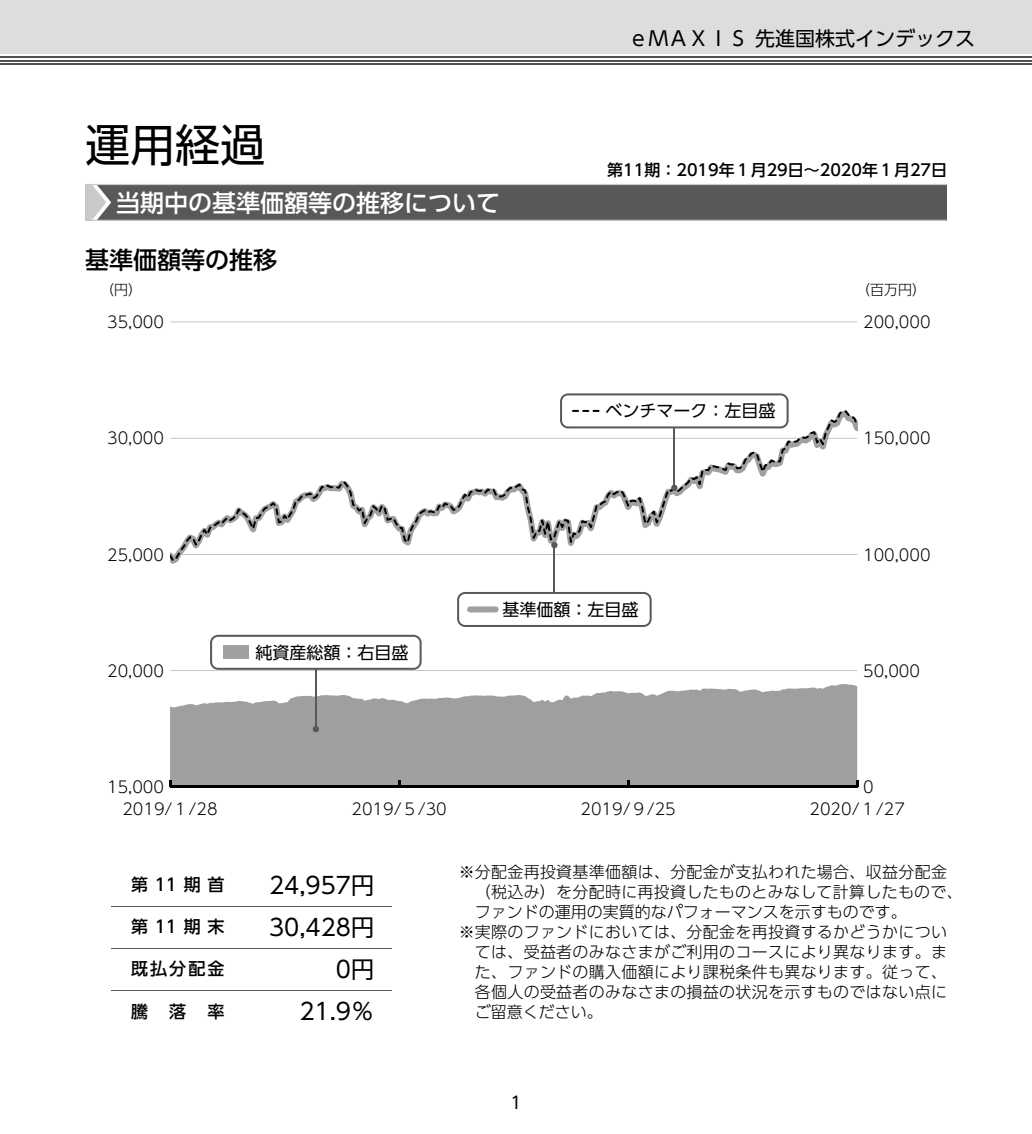
<style>
.page{position:relative;width:1032px;height:1134px;background:#fff}
.page>*{position:absolute;margin:0;border:0;box-sizing:border-box;transform-origin:0 0}
.t1{font:45px "UD Shin Go Pro";color:#000}
.t2{font:500 24px "UD Shin Go Pro";color:#fff}
.t3{font:500 24px "UD Shin Go Pro";color:#000}
.t4{font:23px "UD Shin Go Pro";color:#000}
.t5{font:20px "UD Shin Go Pro";color:#000}
.t6{font:17px "UD Shin Go Pro";color:#000}
.t7{font:500 17px "UD Shin Go Pro";letter-spacing:.26em;color:#000}
.t8{font:300 16px "UD Shin Go Pro";letter-spacing:.02em;color:#000}
.t9{font:300 16px "UD Shin Go Pro";color:#000}
.t10{font:500 16px "UD Shin Go Pro";color:#000}
.t11{font:300 14px "UD Shin Go Pro";color:#000}
</style>
<div class="page">
<div style="left:0;top:0;width:1032px;height:54px;background:#dcdddd"></div>
<hr style="left:0;top:63px;width:1032px;height:2px;background:#545251">
<hr style="left:0;top:60px;width:1032px;height:1px;background:#545251">
<hr style="left:0;top:56px;width:1032px;height:2px;background:#545251">
<div style="left:85px;top:184px;width:862px;height:36px;background:#595757"></div>
<hr style="left:85px;top:220px;width:861px;height:1px;background:#c9caca">
<hr style="left:85px;top:184px;width:862px;height:1px;background:#c9caca">
<svg style="left:85px;top:185px;width:26px;height:35px"></svg>
<svg style="left:170px;top:322px;width:687px;height:1px"></svg>
<svg style="left:170px;top:684px;width:687px;height:102px;fill:#9f9fa0"></svg>
<svg style="left:170px;top:410px;width:687px;height:151px"></svg>
<hr style="left:170px;top:786px;width:687px;height:2px;background:#000">
<hr style="left:315px;top:652px;width:1px;height:77px;background:#595757">
<svg style="left:313px;top:726px;width:6px;height:6px"></svg>
<svg style="left:170px;top:635px;width:687px;height:36px"></svg>
<div style="left:223px;top:646px;width:26px;height:13px;background:#9fa0a0"></div>
<hr style="left:554px;top:545px;width:1px;height:64px;background:#595757">
<svg style="left:551px;top:542px;width:6px;height:6px"></svg>
<svg style="left:457px;top:592px;width:195px;height:35px"></svg>
<div style="left:467px;top:606px;width:32px;height:6px;background:#9fa0a0;border-radius:3px"></div>
<hr style="left:674px;top:411px;width:1px;height:77px;background:#595757">
<svg style="left:671px;top:485px;width:6px;height:6px"></svg>
<svg style="left:560px;top:393px;width:228px;height:35px"></svg>
<svg style="left:111px;top:906px;width:20px;height:1px"></svg>
<hr style="left:131px;top:906px;width:94px;height:1px;background:#595757">
<hr style="left:225px;top:906px;width:149px;height:1px;background:#595757">
<svg style="left:374px;top:906px;width:17px;height:1px"></svg>
<svg style="left:111px;top:948px;width:20px;height:1px"></svg>
<hr style="left:131px;top:948px;width:94px;height:1px;background:#595757">
<hr style="left:225px;top:948px;width:149px;height:1px;background:#595757">
<svg style="left:374px;top:948px;width:17px;height:1px"></svg>
<svg style="left:111px;top:990px;width:20px;height:1px"></svg>
<hr style="left:131px;top:990px;width:94px;height:1px;background:#595757">
<hr style="left:225px;top:990px;width:149px;height:1px;background:#595757">
<svg style="left:374px;top:990px;width:17px;height:1px"></svg>
<h1 class="t1" style="left:85px;top:108px;width:181px">運用経過</h1>
<h2 class="t2" style="left:116px;top:183px;width:385px">当期中の基準価額等の推移について</h2>
<h2 class="t3" style="left:85px;top:240px;width:193px">基準価額等の推移</h2>
<p class="t11" style="left:100px;top:279px;width:43px">（円）</p>
<p class="t8" style="left:107px;top:309px;width:58px">35,000</p>
<p class="t8" style="left:107px;top:425px;width:58px">30,000</p>
<p class="t8" style="left:107px;top:541px;width:58px">25,000</p>
<p class="t5" style="left:628px;top:22px;width:348px">ｅＭＡＸＩＳ 先進国株式インデックス</p>
<p class="t10" style="left:607px;top:157px;width:341px">第11期：2019年１月29日～2020年１月27日</p>
<p class="t11" style="left:856px;top:279px;width:71px">（百万円）</p>
<p class="t6" style="left:605px;top:397px;width:171px">ベンチマーク：左目盛</p>
<p class="t8" style="left:863px;top:309px;width:69px">200,000</p>
<p class="t8" style="left:863px;top:425px;width:69px">150,000</p>
<p class="t8" style="left:863px;top:541px;width:69px">100,000</p>
<p class="t8" style="left:107px;top:658px;width:58px">20,000</p>
<p class="t8" style="left:107px;top:774px;width:58px">15,000</p>
<p class="t6" style="left:256px;top:638px;width:154px">純資産総額：右目盛</p>
<p class="t6" style="left:503px;top:596px;width:137px">基準価額：左目盛</p>
<p class="t8" style="left:863px;top:658px;width:58px">50,000</p>
<p class="t8" style="left:863px;top:774px;width:12px">0</p>
<p class="t8" style="left:122px;top:796px;width:97px">2019/１/28</p>
<p class="t8" style="left:351px;top:796px;width:97px">2019/５/30</p>
<p class="t8" style="left:580px;top:796px;width:97px">2019/９/25</p>
<p class="t8" style="left:809px;top:796px;width:97px">2020/１/27</p>
<p class="t7" style="left:131px;top:871px;width:95px">第11期首</p>
<h3 class="t4" style="left:269px;top:866px;width:107px">24,957円</h3>
<p class="t7" style="left:131px;top:913px;width:95px">第11期末</p>
<h3 class="t4" style="left:269px;top:908px;width:107px">30,428円</h3>
<p class="t7" style="left:131px;top:955px;width:95px">既払分配金</p>
<h3 class="t4" style="left:336px;top:950px;width:40px">0円</h3>
<p class="t7" style="left:131px;top:997px;width:18px">騰</p>
<p class="t7" style="left:169px;top:997px;width:18px">落</p>
<p class="t7" style="left:208px;top:997px;width:18px">率</p>
<h3 class="t4" style="left:299px;top:992px;width:76px">21.9％</h3>
<p class="t8" style="left:459px;top:859px;width:490px">※分配金再投資基準価額は、分配金が支払われた場合、収益分配金</p>
<p class="t8" style="left:475px;top:879px;width:489px">（税込み）を分配時に再投資したものとみなして計算したもので、</p>
<p class="t9" style="left:475px;top:899px;width:433px">ファンドの運用の実質的なパフォーマンスを示すものです。</p>
<p class="t8" style="left:459px;top:919px;width:490px">※実際のファンドにおいては、分配金を再投資するかどうかについ</p>
<p class="t8" style="left:475px;top:939px;width:474px">ては、受益者のみなさまがご利用のコースにより異なります。ま</p>
<p class="t8" style="left:475px;top:959px;width:474px">た、ファンドの購入価額により課税条件も異なります。従って、</p>
<p class="t8" style="left:475px;top:979px;width:474px">各個人の受益者のみなさまの損益の状況を示すものではない点に</p>
<p class="t9" style="left:475px;top:999px;width:129px">ご留意ください。</p>
<p class="t6" style="left:510px;top:1089px;width:13px">1</p>
</div>
